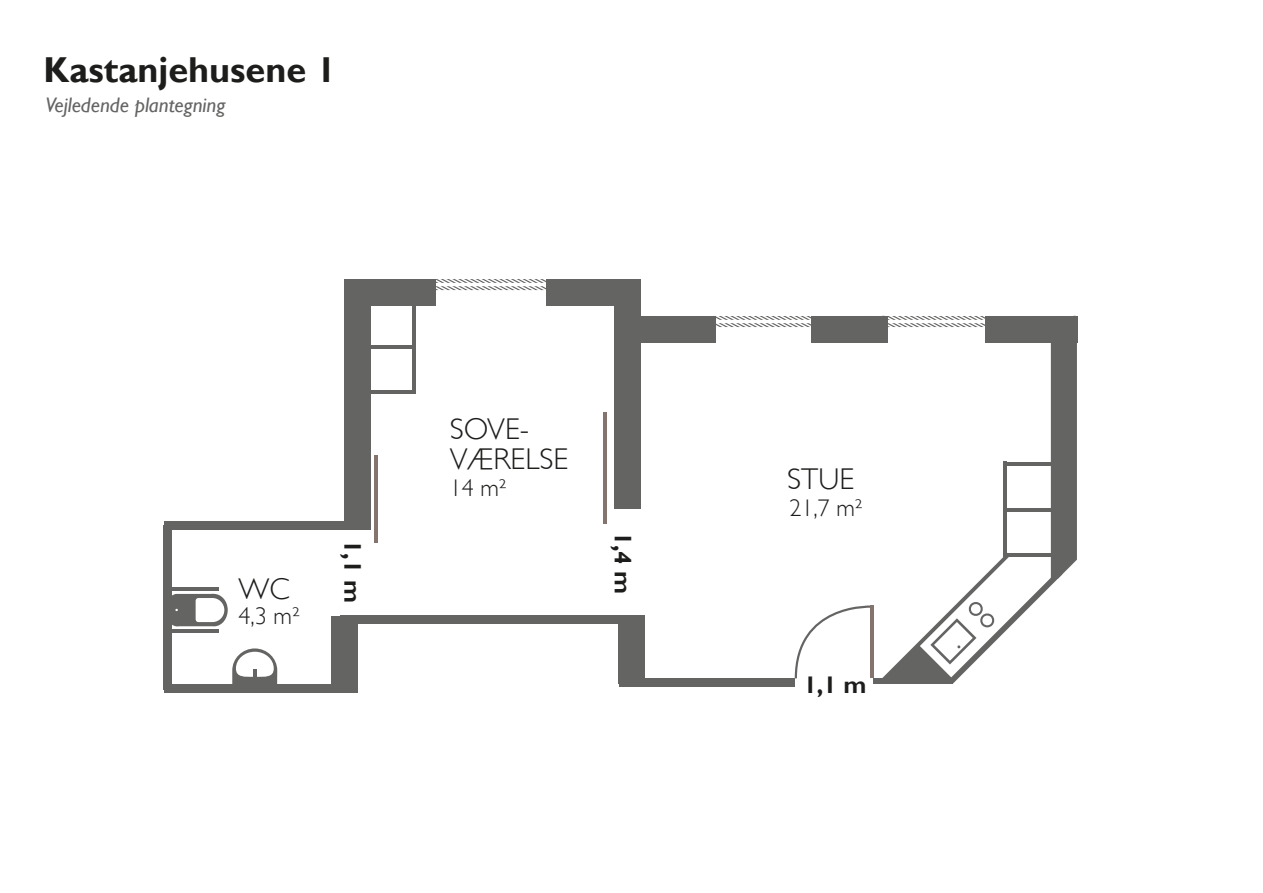
<style>
.page{position:relative;width:1263px;height:893px;background:#fff}
.page>*{position:absolute;margin:0;border:0;box-sizing:border-box;transform-origin:0 0}
.t1{font:700 36px "Gill Sans";color:#1d1d1b}
.t2{font:300 30px/30px "Gill Sans";color:#1d1d1b}
.t3{font:300 24px "Gill Sans";color:#1d1d1b}
.t4{font:700 24px "Gill Sans";color:#1d1d1b}
.t5{font:italic 21px "Gill Sans";color:#646463}
</style>
<div class="page">
<svg style="left:436px;top:279px;width:110px;height:11px"></svg>
<hr style="left:870px;top:606px;width:3px;height:72px;background:#84746d">
<svg style="left:794px;top:605px;width:78px;height:74px"></svg>
<div style="left:164px;top:525px;width:8px;height:165px;background:#646463"></div>
<div style="left:340px;top:616px;width:293px;height:8px;background:#646463"></div>
<div style="left:164px;top:684px;width:189px;height:8px;background:#646463"></div>
<div style="left:164px;top:521px;width:206px;height:9px;background:#646463"></div>
<div style="left:619px;top:678px;width:176px;height:9px;background:#646463"></div>
<div style="left:873px;top:678px;width:80px;height:6px;background:#646463"></div>
<svg style="left:232px;top:648px;width:45px;height:36px"></svg>
<hr style="left:253px;top:669px;width:4px;height:13px;background:#646463">
<hr style="left:412px;top:302px;width:4px;height:92px;background:#646463">
<hr style="left:357px;top:390px;width:58px;height:4px;background:#646463">
<hr style="left:357px;top:345px;width:58px;height:4px;background:#646463">
<div style="left:344px;top:279px;width:26px;height:250px;background:#646463"></div>
<div style="left:331px;top:616px;width:26px;height:76px;background:#646463"></div>
<div style="left:619px;top:616px;width:26px;height:68px;background:#646463"></div>
<svg style="left:716px;top:316px;width:269px;height:11px"></svg>
<svg style="left:172px;top:594px;width:56px;height:32px"></svg>
<hr style="left:169px;top:629px;width:49px;height:3px;background:#646463">
<hr style="left:169px;top:588px;width:49px;height:3px;background:#646463">
<hr style="left:374px;top:455px;width:4px;height:88px;background:#84746d">
<hr style="left:603px;top:412px;width:4px;height:111px;background:#84746d">
<div style="left:615px;top:279px;width:26px;height:229px;background:#646463"></div>
<div style="left:357px;top:279px;width:79px;height:26px;background:#646463"></div>
<div style="left:546px;top:279px;width:79px;height:26px;background:#646463"></div>
<div style="left:628px;top:316px;width:88px;height:26px;background:#646463"></div>
<div style="left:811px;top:316px;width:77px;height:26px;background:#646463"></div>
<div style="left:985px;top:316px;width:92px;height:26px;background:#646463"></div>
<svg style="left:879px;top:342px;width:198px;height:342px"></svg>
<p class="t1" style="left:43px;top:49px;width:294px">Kastanjehusene 1</p>
<p class="t5" style="left:46px;top:93px;width:181px">Vejledende plantegning</p>
<p class="t2" style="left:239px;top:574px;width:53px">WC</p>
<p class="t3" style="left:239px;top:602px;width:62px">4,3 m²</p>
<p class="t2" style="left:450px;top:414px;width:120px">SOVE-<br>VÆRELSE</p>
<p class="t3" style="left:450px;top:474px;width:58px">14 m²</p>
<p class="t4" style="left:366px;top:540px;width:64px;rotate:90deg">1,1 m</p>
<p class="t4" style="left:637px;top:531px;width:64px;rotate:90deg">1,4 m</p>
<p class="t2" style="left:787px;top:464px;width:68px">STUE</p>
<p class="t3" style="left:789px;top:494px;width:74px">21,7 m²</p>
<p class="t4" style="left:804px;top:671px;width:64px">1,1 m</p>
</div>
